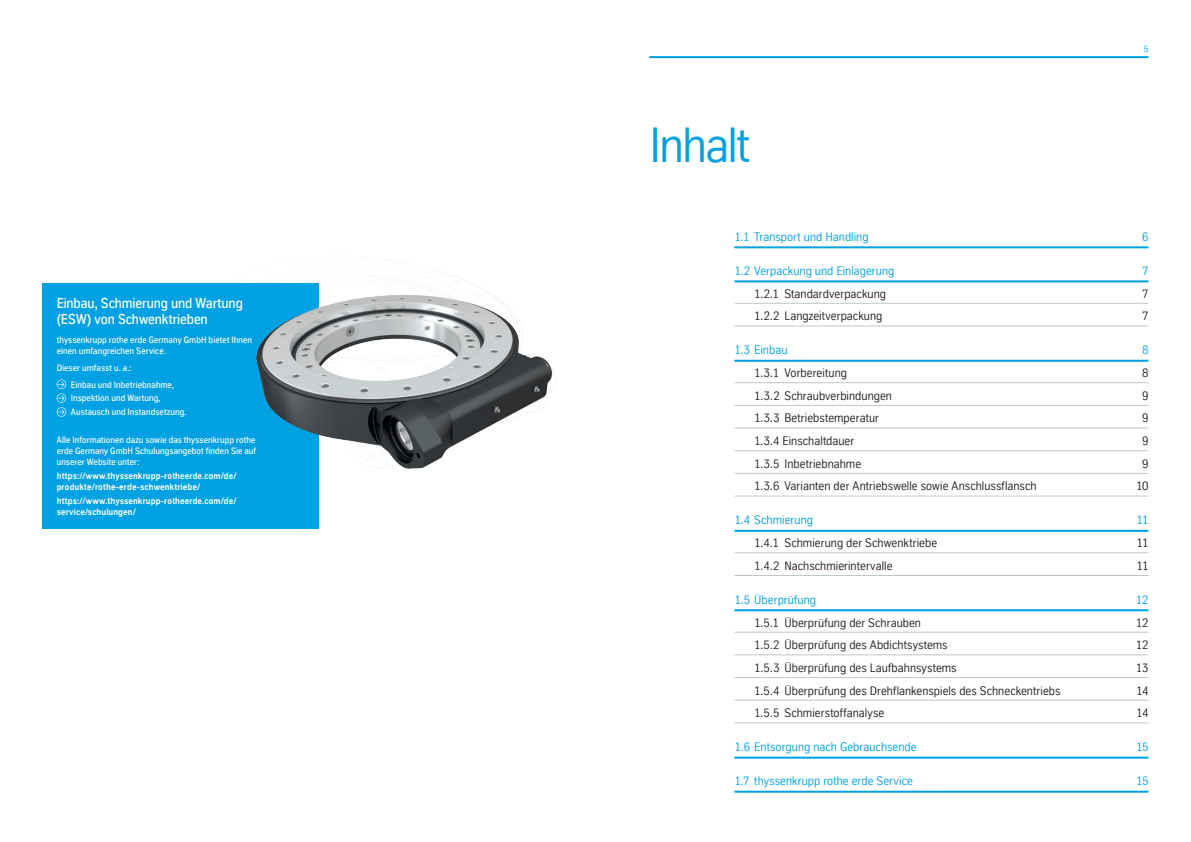
<style>
.page{position:relative;width:1191px;height:842px;background:#fff}
.page>*{position:absolute;margin:0;border:0;box-sizing:border-box;transform-origin:0 0}
._1_0_Content_Headlin{font:48px "TK Type";letter-spacing:-.03em;color:#00a1e3}
._4_2_Infobox_Blue_Co{font:500 14px/16px "TK Type";letter-spacing:-.005em;color:#fff}
._1_4_Content_Subthem{font:12px "TK Type";letter-spacing:.005em;color:#231f20}
._1_3_Content_Theme_R{font:12px "TK Type";letter-spacing:.005em;color:#00a1e3}
._4_2_Infobox_Blue_Co-2{font:500 9px/11px "TK Type";letter-spacing:.005em;color:#fff}
._4_2_Infobox_Blue_Co-3{font:700 9px/11px "TK Type";letter-spacing:.01em;color:#fff}
._0_0_Rubric_Regular{font:9px "TK Type";color:#00a1e3}
</style>
<div class="page">
<hr style="left:649px;top:56px;width:499px;height:2px;background:#00a1e3">
<hr style="left:734px;top:246px;width:414px;height:2px;background:#00a1e3">
<hr style="left:734px;top:280px;width:414px;height:2px;background:#00a1e3">
<hr style="left:734px;top:303px;width:414px;height:1px;background:#bbc8cf">
<hr style="left:734px;top:326px;width:414px;height:1px;background:#bbc8cf">
<hr style="left:734px;top:360px;width:414px;height:2px;background:#00a1e3">
<hr style="left:734px;top:382px;width:414px;height:1px;background:#bbc8cf">
<hr style="left:734px;top:405px;width:414px;height:1px;background:#bbc8cf">
<hr style="left:734px;top:428px;width:414px;height:1px;background:#bbc8cf">
<hr style="left:734px;top:450px;width:414px;height:1px;background:#bbc8cf">
<hr style="left:734px;top:473px;width:414px;height:1px;background:#bbc8cf">
<hr style="left:734px;top:496px;width:414px;height:1px;background:#bbc8cf">
<hr style="left:734px;top:530px;width:414px;height:2px;background:#00a1e3">
<hr style="left:734px;top:552px;width:414px;height:1px;background:#bbc8cf">
<hr style="left:734px;top:575px;width:414px;height:1px;background:#bbc8cf">
<hr style="left:734px;top:609px;width:414px;height:2px;background:#00a1e3">
<hr style="left:734px;top:632px;width:414px;height:1px;background:#bbc8cf">
<hr style="left:734px;top:655px;width:414px;height:1px;background:#bbc8cf">
<hr style="left:734px;top:677px;width:414px;height:1px;background:#bbc8cf">
<hr style="left:734px;top:700px;width:414px;height:1px;background:#bbc8cf">
<hr style="left:734px;top:723px;width:414px;height:1px;background:#bbc8cf">
<hr style="left:734px;top:757px;width:414px;height:2px;background:#00a1e3">
<hr style="left:734px;top:791px;width:414px;height:2px;background:#00a1e3">
<div style="left:43px;top:283px;width:275px;height:246px;background:#00a1e3"></div>
<svg style="left:57px;top:380px;width:9px;height:37px"></svg>
<img style="left:256px;top:294px;width:300px;height:235px">
<p class="_4_2_Infobox_Blue_Co" style="left:57px;top:295px;width:188px">Einbau, Schmierung und Wartung (ESW) von Schwenktrieben</p>
<p class="_4_2_Infobox_Blue_Co-2" style="left:57px;top:335px;width:197px">thyssenkrupp rothe erde Germany GmbH bietet Ihnen einen umfangreichen Service.</p>
<p class="_4_2_Infobox_Blue_Co-2" style="left:57px;top:362px;width:76px">Dieser umfasst u. a.:</p>
<p class="_4_2_Infobox_Blue_Co-2" style="left:71px;top:379px;width:105px">Einbau und Inbetriebnahme,</p>
<p class="_4_2_Infobox_Blue_Co-2" style="left:71px;top:393px;width:91px">Inspektion und Wartung,</p>
<p class="_4_2_Infobox_Blue_Co-2" style="left:71px;top:407px;width:117px">Austausch und Instandsetzung.</p>
<p class="_4_2_Infobox_Blue_Co-2" style="left:57px;top:434px;width:201px;text-align:justify">Alle Informationen dazu sowie das thyssenkrupp rothe erde Germany GmbH Schulungsangebot finden Sie auf unserer Website unter:</p>
<p class="_4_2_Infobox_Blue_Co-3" style="left:57px;top:470px;width:181px">https://www.thyssenkrupp-rotheerde.com/de/ produkte/rothe-erde-schwenktriebe/</p>
<p class="_4_2_Infobox_Blue_Co-3" style="left:57px;top:495px;width:181px">https://www.thyssenkrupp-rotheerde.com/de/ service/schulungen/</p>
<p class="_1_0_Content_Headlin" style="left:649px;top:119px;width:102px">Inhalt</p>
<p class="_0_0_Rubric_Regular" style="left:1143px;top:44px;width:6px">5</p>
<p class="_1_3_Content_Theme_R" style="left:734px;top:230px;width:136px">1.1 Transport und Handling</p>
<p class="_1_3_Content_Theme_R" style="left:1142px;top:230px;width:8px">6</p>
<p class="_1_3_Content_Theme_R" style="left:734px;top:264px;width:161px">1.2 Verpackung und Einlagerung</p>
<p class="_1_3_Content_Theme_R" style="left:1142px;top:264px;width:8px">7</p>
<p class="_1_4_Content_Subthem" style="left:754px;top:287px;width:133px">1.2.1 Standardverpackung</p>
<p class="_1_4_Content_Subthem" style="left:1142px;top:287px;width:8px">7</p>
<p class="_1_4_Content_Subthem" style="left:754px;top:309px;width:130px">1.2.2 Langzeitverpackung</p>
<p class="_1_4_Content_Subthem" style="left:1142px;top:309px;width:8px">7</p>
<p class="_1_3_Content_Theme_R" style="left:734px;top:343px;width:55px">1.3 Einbau</p>
<p class="_1_3_Content_Theme_R" style="left:1142px;top:343px;width:8px">8</p>
<p class="_1_4_Content_Subthem" style="left:754px;top:366px;width:94px">1.3.1 Vorbereitung</p>
<p class="_1_4_Content_Subthem" style="left:1142px;top:366px;width:8px">8</p>
<p class="_1_4_Content_Subthem" style="left:754px;top:389px;width:139px">1.3.2 Schraubverbindungen</p>
<p class="_1_4_Content_Subthem" style="left:1142px;top:389px;width:8px">9</p>
<p class="_1_4_Content_Subthem" style="left:754px;top:411px;width:126px">1.3.3 Betriebstemperatur</p>
<p class="_1_4_Content_Subthem" style="left:1142px;top:411px;width:8px">9</p>
<p class="_1_4_Content_Subthem" style="left:754px;top:434px;width:101px">1.3.4 Einschaltdauer</p>
<p class="_1_4_Content_Subthem" style="left:1142px;top:434px;width:8px">9</p>
<p class="_1_4_Content_Subthem" style="left:754px;top:457px;width:108px">1.3.5 Inbetriebnahme</p>
<p class="_1_4_Content_Subthem" style="left:1142px;top:457px;width:8px">9</p>
<p class="_1_4_Content_Subthem" style="left:754px;top:479px;width:284px">1.3.6 Varianten der Antriebswelle sowie Anschlussflansch</p>
<p class="_1_4_Content_Subthem" style="left:1136px;top:479px;width:14px">10</p>
<p class="_1_3_Content_Theme_R" style="left:734px;top:514px;width:80px">1.4 Schmierung</p>
<p class="_1_3_Content_Theme_R" style="left:1136px;top:514px;width:14px">11</p>
<p class="_1_4_Content_Subthem" style="left:754px;top:536px;width:184px">1.4.1 Schmierung der Schwenktriebe</p>
<p class="_1_4_Content_Subthem" style="left:1136px;top:536px;width:14px">11</p>
<p class="_1_4_Content_Subthem" style="left:754px;top:559px;width:140px">1.4.2 Nachschmierintervalle</p>
<p class="_1_4_Content_Subthem" style="left:1136px;top:559px;width:14px">11</p>
<p class="_1_3_Content_Theme_R" style="left:734px;top:593px;width:83px">1.5 Überprüfung</p>
<p class="_1_3_Content_Theme_R" style="left:1135px;top:593px;width:14px">12</p>
<p class="_1_4_Content_Subthem" style="left:754px;top:616px;width:168px">1.5.1 Überprüfung der Schrauben</p>
<p class="_1_4_Content_Subthem" style="left:1135px;top:616px;width:14px">12</p>
<p class="_1_4_Content_Subthem" style="left:754px;top:638px;width:195px">1.5.2 Überprüfung des Abdichtsystems</p>
<p class="_1_4_Content_Subthem" style="left:1135px;top:638px;width:14px">12</p>
<p class="_1_4_Content_Subthem" style="left:754px;top:661px;width:204px">1.5.3 Überprüfung des Laufbahnsystems</p>
<p class="_1_4_Content_Subthem" style="left:1135px;top:661px;width:14px">13</p>
<p class="_1_4_Content_Subthem" style="left:754px;top:684px;width:307px">1.5.4 Überprüfung des Drehflankenspiels des Schneckentriebs</p>
<p class="_1_4_Content_Subthem" style="left:1136px;top:684px;width:14px">14</p>
<p class="_1_4_Content_Subthem" style="left:754px;top:706px;width:131px">1.5.5 Schmierstoffanalyse</p>
<p class="_1_4_Content_Subthem" style="left:1136px;top:706px;width:14px">14</p>
<p class="_1_3_Content_Theme_R" style="left:734px;top:740px;width:184px">1.6 Entsorgung nach Gebrauchsende</p>
<p class="_1_3_Content_Theme_R" style="left:1136px;top:740px;width:14px">15</p>
<p class="_1_3_Content_Theme_R" style="left:734px;top:774px;width:180px">1.7 thyssenkrupp rothe erde Service</p>
<p class="_1_3_Content_Theme_R" style="left:1136px;top:774px;width:14px">15</p>
</div>
